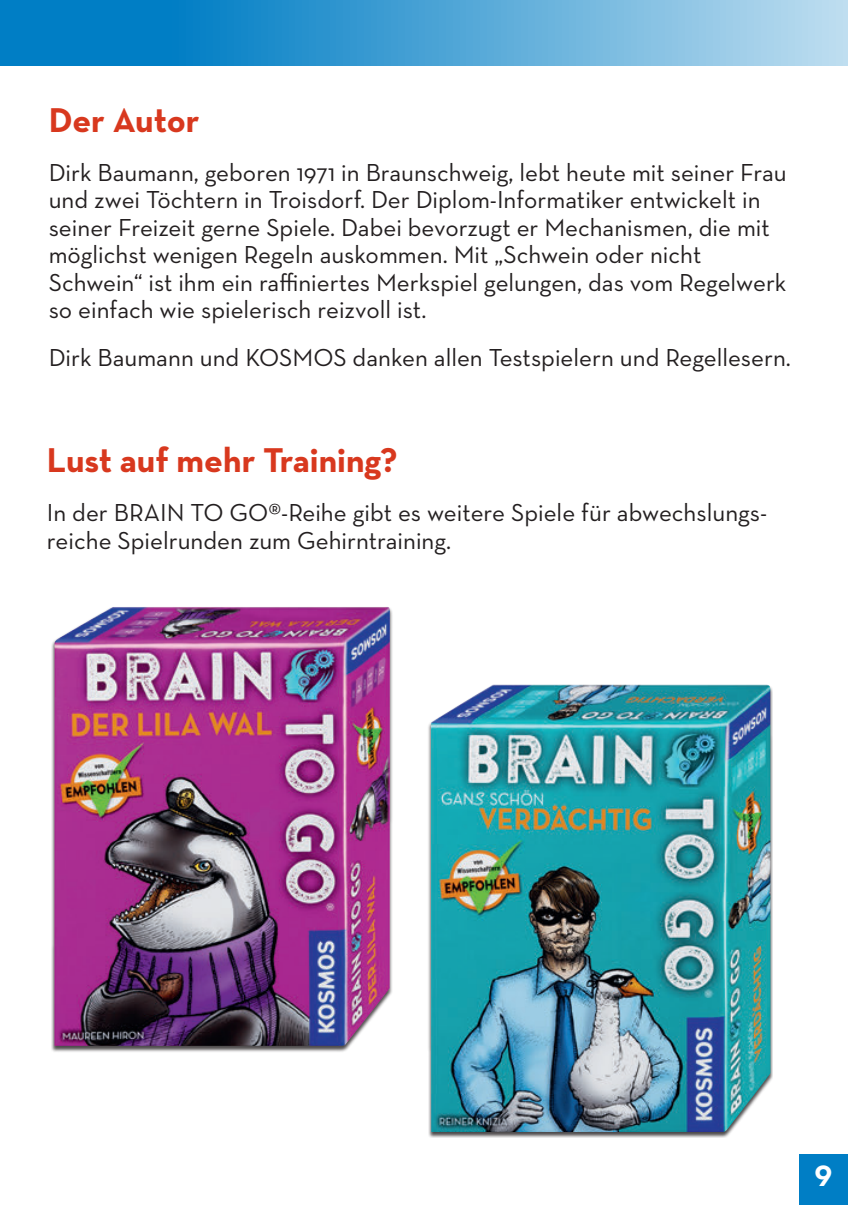
<style>
.page{position:relative;width:848px;height:1205px;background:#fff}
.page>*{position:absolute;margin:0;border:0;box-sizing:border-box;transform-origin:0 0}
.Head{font:700 35px "Neutraface Text";color:#d8381e}
.Fließtext{font:700 30px "Neutraface Text";color:#fff}
.Fließtext-2{font:25px/27.5px "Neutraface Text";color:#231f20}
</style>
<div class="page">
<div style="left:0;top:0;width:847px;height:66px;background:linear-gradient(to right,#006ebe,#b7daee)"></div>
<div style="left:798px;top:1153px;width:49px;height:52px;background:#007ec5"></div>
<div style="left:427px;top:684px;width:346px;height:454px;background:#231f20;opacity:.8"></div>
<img style="left:430px;top:684px;width:340px;height:448px">
<div style="left:51px;top:606px;width:342px;height:446px;background:#231f20;opacity:.8"></div>
<img style="left:54px;top:606px;width:336px;height:439px">
<p class="Head" style="left:49px;top:98px;width:152px">Der Autor</p>
<p class="Fließtext-2" style="left:49px;top:158px;width:739px">Dirk Baumann, geboren 1971 in Braunschweig, lebt heute mit seiner Frau und zwei Töchtern in Troisdorf. Der Diplom-Informatiker entwickelt in seiner Freizeit gerne Spiele. Dabei bevorzugt er Mechanismen, die mit möglichst wenigen Regeln auskommen. Mit „Schwein oder nicht Schwein“ ist ihm ein raffiniertes Merkspiel gelungen, das vom Regelwerk so einfach wie spielerisch reizvoll ist.</p>
<p class="Fließtext-2" style="left:49px;top:343px;width:743px">Dirk Baumann und KOSMOS danken allen Testspielern und Regellesern.</p>
<p class="Head" style="left:47px;top:438px;width:352px">Lust auf mehr Training?</p>
<p class="Fließtext-2" style="left:47px;top:498px;width:719px">In der BRAIN TO GO®-Reihe gibt es weitere Spiele für abwechslungs&shy;reiche Spielrunden zum Gehirntraining.</p>
<p class="Fließtext" style="left:814px;top:1156px;width:19px">9</p>
</div>
